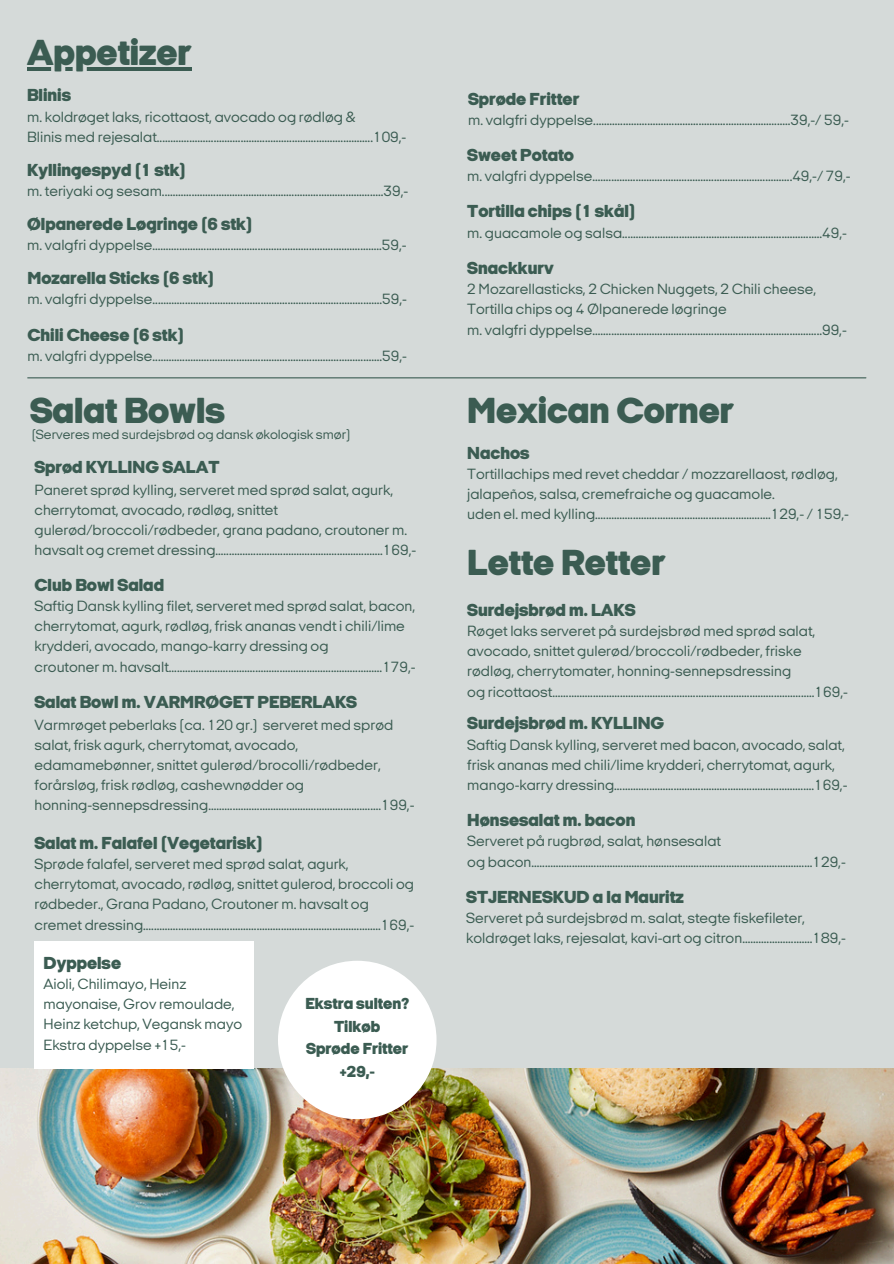
<style>
.page{position:relative;width:894px;height:1264px;background:#fff}
.page>*{position:absolute;margin:0;border:0;box-sizing:border-box;transform-origin:0 0}
.t1{font:900 37.5px "Italian Plate No 1 Expanded";color:#3b5c52}
.t2{font:900 18px "Italian Plate No 1 Expanded";color:#3b5c52}
.t3{font:900 16.5px/22.5px "Italian Plate No 1 Expanded";color:#3b5c52;text-align:center}
.t4{font:15px/20.2px "Italian Plate No 1 Expanded";color:#3b5c52}
.t5{font:13.5px "Italian Plate No 1 Expanded";color:#3b5c52}
</style>
<div class="page">
<div style="left:0;top:0;width:893px;height:1263px;background:#d5dad9"></div>
<hr style="left:28px;top:377px;width:837px;height:1px;background:#3b5c52">
<img style="left:0;top:1068px;width:893px;height:195px">
<div style="left:278px;top:960px;width:158px;height:159px;background:#fff;border-radius:50%"></div>
<svg style="left:27px;top:67px;width:164px;height:4px"></svg>
<div style="left:35px;top:941px;width:219px;height:127px;background:#fff"></div>
<h1 class="t1" style="left:27px;top:32px;width:165px">Appetizer</h1>
<p class="t2" style="left:27px;top:85px;width:45px">Blinis</p>
<p class="t4" style="left:27px;top:106px;width:380px">m. koldrøget laks, ricottaost, avocado og rødløg &amp;<br>Blinis med rejesalat................................................................................109,-</p>
<p class="t2" style="left:468px;top:89px;width:113px">Sprøde Fritter</p>
<p class="t4" style="left:468px;top:110px;width:382px">m. valgfri dyppelse.........................................................................39,-/ 59,-</p>
<p class="t2" style="left:467px;top:145px;width:108px">Sweet Potato</p>
<p class="t2" style="left:27px;top:160px;width:160px">Kyllingespyd (1 stk)</p>
<p class="t4" style="left:467px;top:166px;width:385px">m. valgfri dyppelse..........................................................................49,-/ 79,-</p>
<p class="t4" style="left:27px;top:181px;width:382px">m. teriyaki og sesam..................................................................................39,-</p>
<p class="t2" style="left:27px;top:214px;width:227px">Ølpanerede Løgringe (6 stk)</p>
<p class="t4" style="left:27px;top:235px;width:381px">m. valgfri dyppelse.....................................................................................59,-</p>
<p class="t2" style="left:27px;top:268px;width:188px">Mozarella Sticks (6 stk)</p>
<p class="t4" style="left:27px;top:289px;width:381px">m. valgfri dyppelse.....................................................................................59,-</p>
<p class="t2" style="left:27px;top:324px;width:158px">Chili Cheese (6 stk)</p>
<p class="t4" style="left:27px;top:345px;width:381px">m. valgfri dyppelse.....................................................................................59,-</p>
<p class="t2" style="left:467px;top:201px;width:170px">Tortilla chips (1 skål)</p>
<p class="t4" style="left:467px;top:222px;width:381px">m. guacamole og salsa..........................................................................49,-</p>
<p class="t2" style="left:467px;top:258px;width:88px">Snackkurv</p>
<p class="t4" style="left:467px;top:279px;width:381px">2 Mozarellasticks, 2 Chicken Nuggets, 2 Chili cheese,<br>Tortilla chips og 4 Ølpanerede løgringe<br>m. valgfri dyppelse.....................................................................................99,-</p>
<h1 class="t1" style="left:30px;top:389px;width:196px">Salat Bowls</h1>
<p class="t5" style="left:32px;top:427px;width:320px">(Serveres med surdejsbrød og dansk økologisk smør)</p>
<p class="t2" style="left:35px;top:457px;width:186px">Sprød KYLLING SALAT</p>
<p class="t4" style="left:35px;top:480px;width:383px">Paneret sprød kylling, serveret med sprød salat, agurk, cherrytomat, avocado, rødløg, snittet gulerød/broccoli/rødbeder, grana padano, croutoner m. havsalt og cremet dressing..............................................................169,-</p>
<p class="t2" style="left:35px;top:574px;width:131px">Club Bowl Salad</p>
<p class="t4" style="left:35px;top:595px;width:382px">Saftig Dansk kylling filet, serveret med sprød salat, bacon, cherrytomat, agurk, rødløg, frisk ananas vendt i chili/lime krydderi, avocado, mango-karry dressing og<br>croutoner m. havsalt...............................................................................179,-</p>
<p class="t2" style="left:35px;top:692px;width:324px">Salat Bowl m. VARMRØGET PEBERLAKS</p>
<p class="t4" style="left:35px;top:715px;width:381px">Varmrøget peberlaks (ca. 120 gr.) serveret med sprød salat, frisk agurk, cherrytomat, avocado, edamamebønner, snittet gulerød/brocolli/rødbeder, forårsløg, frisk rødløg, cashewnødder og honning-sennepsdressing................................................................199,-</p>
<p class="t2" style="left:35px;top:832px;width:229px">Salat m. Falafel (Vegetarisk)</p>
<p class="t4" style="left:35px;top:853px;width:381px">Sprøde falafel, serveret med sprød salat, agurk, cherrytomat, avocado, rødløg, snittet gulerod, broccoli og rødbeder., Grana Padano, Croutoner m. havsalt og cremet dressing........................................................................................169,-</p>
<p class="t2" style="left:44px;top:952px;width:79px">Dyppelse</p>
<p class="t4" style="left:44px;top:973px;width:200px">Aioli, Chilimayo, Heinz mayonaise, Grov remoulade,<br>Heinz ketchup, Vegansk mayo<br>Ekstra dyppelse +15,-</p>
<p class="t3" style="left:305px;top:992px;width:105px">Ekstra sulten?<br>Tilkøb<br>Sprøde Fritter +29,-</p>
<h1 class="t1" style="left:467px;top:389px;width:268px">Mexican Corner</h1>
<p class="t2" style="left:467px;top:442px;width:64px">Nachos</p>
<p class="t4" style="left:467px;top:463px;width:383px">Tortillachips med revet cheddar / mozzarellaost, rødløg, jalapeños, salsa, cremefraiche og guacamole.<br>uden el. med kylling.................................................................129,- / 159,-</p>
<h1 class="t1" style="left:467px;top:541px;width:199px">Lette Retter</h1>
<p class="t2" style="left:467px;top:599px;width:170px">Surdejsbrød m. LAKS</p>
<p class="t4" style="left:467px;top:620px;width:382px">Røget laks serveret på surdejsbrød med sprød salat, avocado, snittet gulerød/broccoli/rødbeder, friske rødløg, cherrytomater, honning-sennepsdressing<br>og ricottaost.................................................................................................169,-</p>
<p class="t2" style="left:467px;top:713px;width:198px">Surdejsbrød m. KYLLING</p>
<p class="t4" style="left:467px;top:734px;width:381px">Saftig Dansk kylling, serveret med bacon, avocado, salat, frisk ananas med chili/lime krydderi, cherrytomat, agurk, mango-karry dressing..........................................................................169,-</p>
<p class="t2" style="left:467px;top:810px;width:170px">Hønsesalat m. bacon</p>
<p class="t4" style="left:467px;top:831px;width:380px">Serveret på rugbrød, salat, hønsesalat<br>og bacon........................................................................................................129,-</p>
<p class="t2" style="left:466px;top:886px;width:219px">STJERNESKUD a la Mauritz</p>
<p class="t4" style="left:466px;top:907px;width:381px">Serveret på surdejsbrød m. salat, stegte fiskefileter, koldrøget laks, rejesalat, kavi-art og citron..........................189,-</p>
</div>
